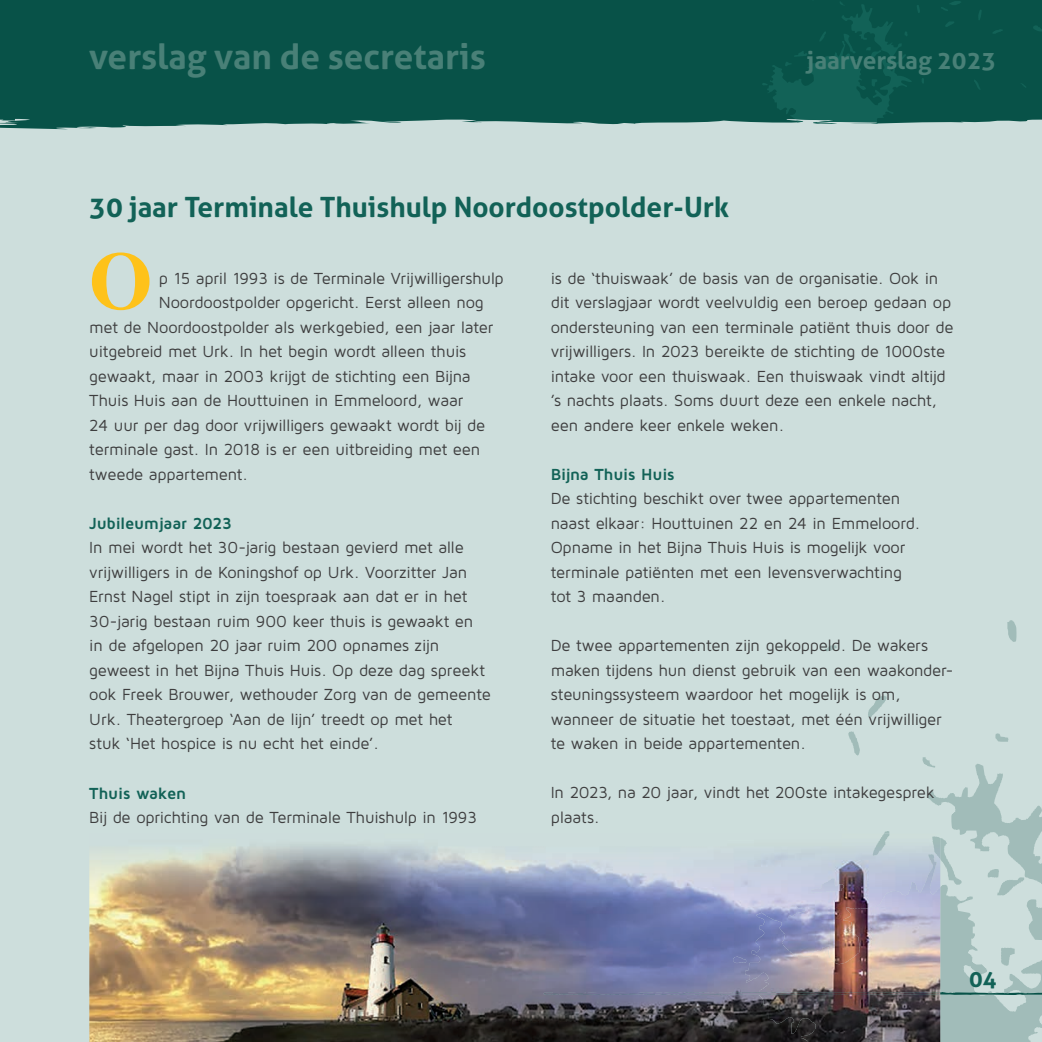
<style>
.page{position:relative;width:1042px;height:1042px;background:#cddedc}
.page>*{position:absolute;margin:0;border:0;box-sizing:border-box;transform-origin:0 0}
.t1{font:700 81.02px "Times";color:#fec21a}
.t2{font:700 35px "Aller";color:#498077}
.t3{font:700 28px "Aller";color:#126257}
.t4{font:700 24.5px "Aller";color:#498077}
.t5{font:700 22.75px "Aller";color:#126257}
.t6{font:16.62px/24.5px "Maven Pro";letter-spacing:-.015em;color:#3e3e3f}
.t7{font:700 16.62px "Maven Pro";letter-spacing:-.015em;color:#126257}
</style>
<div class="page">
<svg style="left:1007px;top:620px;width:9px;height:22px"></svg>
<svg style="left:825px;top:645px;width:12px;height:6px"></svg>
<svg style="left:868px;top:695px;width:18px;height:22px"></svg>
<div style="left:0;top:0;width:1042px;height:129px;background:#085248"></div>
<svg style="left:941px;top:1px;width:20px;height:10px"></svg>
<svg style="left:978px;top:10px;width:3px;height:10px"></svg>
<svg style="left:945px;top:21px;width:9px;height:6px"></svg>
<svg style="left:1033px;top:25px;width:9px;height:7px"></svg>
<svg style="left:992px;top:29px;width:11px;height:5px"></svg>
<svg style="left:974px;top:80px;width:6px;height:10px"></svg>
<svg style="left:1020px;top:83px;width:6px;height:5px"></svg>
<svg style="left:762px;top:0;width:162px;height:129px;background:#155e54"></svg>
<img style="left:89px;top:845px;width:453px;height:197px">
<svg style="left:542px;top:731px;width:500px;height:311px"></svg>
<h2 class="t2" style="left:89px;top:35px;width:398px">verslag van de secretaris</h2>
<h3 class="t4" style="left:807px;top:45px;width:191px">jaarverslag 2023</h3>
<h3 class="t3" style="left:89px;top:189px;width:641px">30 jaar Terminale Thuishulp Noordoostpolder-Urk</h3>
<h1 class="t1" style="left:89px;top:204px;width:65px">O</h1>
<p class="t6" style="left:159px;top:265px;width:347px">p 15 april 1993 is de Terminale Vrijwilligershulp</p>
<p class="t6" style="left:159px;top:290px;width:326px">Noordoostpolder opgericht. Eerst alleen nog</p>
<p class="t6" style="left:89px;top:314px;width:406px">met de Noordoostpolder als werkgebied, een jaar later</p>
<p class="t6" style="left:89px;top:339px;width:378px">uitgebreid met Urk. In het begin wordt alleen thuis</p>
<p class="t6" style="left:89px;top:363px;width:383px">gewaakt, maar in 2003 krijgt de stichting een Bijna</p>
<p class="t6" style="left:89px;top:388px;width:376px">Thuis Huis aan de Houttuinen in Emmeloord, waar</p>
<p class="t6" style="left:89px;top:412px;width:397px">24 uur per dag door vrijwilligers gewaakt wordt bij de</p>
<p class="t6" style="left:89px;top:437px;width:393px">terminale gast. In 2018 is er een uitbreiding met een</p>
<p class="t6" style="left:89px;top:461px;width:160px">tweede appartement.</p>
<p class="t7" style="left:89px;top:513px;width:144px">Jubileumjaar 2023</p>
<p class="t6" style="left:89px;top:535px;width:403px">In mei wordt het 30-jarig bestaan gevierd met alle vrijwilligers in de Koningshof op Urk. Voorzitter Jan Ernst Nagel stipt in zijn toespraak aan dat er in het 30-jarig bestaan ruim 900 keer thuis is gewaakt en in de afgelopen 20 jaar ruim 200 opnames zijn geweest in het Bijna Thuis Huis. Op deze dag spreekt ook Freek Brouwer, wethouder Zorg van de gemeente Urk. Theatergroep ‘Aan de lijn’ treedt op met het<br>stuk ‘Het hospice is nu echt het einde’.</p>
<p class="t7" style="left:89px;top:782px;width:98px">Thuis waken</p>
<p class="t6" style="left:89px;top:804px;width:389px">Bij de oprichting van de Terminale Thuishulp in 1993</p>
<p class="t6" style="left:551px;top:265px;width:404px">is de ‘thuiswaak’ de basis van de organisatie. Ook in dit verslagjaar wordt veelvuldig een beroep gedaan op ondersteuning van een terminale patiënt thuis door de vrijwilligers. In 2023 bereikte de stichting de 1000ste intake voor een thuiswaak. Een thuiswaak vindt altijd ’s nachts plaats. Soms duurt deze een enkele nacht, een andere keer enkele weken.</p>
<p class="t7" style="left:551px;top:463px;width:125px">Bijna Thuis Huis</p>
<p class="t6" style="left:551px;top:486px;width:371px">De stichting beschikt over twee appartementen naast elkaar: Houttuinen 22 en 24 in Emmeloord.<br>Opname in het Bijna Thuis Huis is mogelijk voor terminale patiënten met een levensverwachting tot 3 maanden.</p>
<p class="t6" style="left:551px;top:633px;width:404px">De twee appartementen zijn gekoppeld. De wakers maken tijdens hun dienst gebruik van een waakonder&shy;steuningssysteem waardoor het mogelijk is om, wanneer de situatie het toestaat, met één vrijwilliger te waken in beide appartementen.</p>
<p class="t6" style="left:551px;top:780px;width:385px">In 2023, na 20 jaar, vindt het 200ste intakegesprek plaats.</p>
<h3 class="t5" style="left:969px;top:965px;width:29px">04</h3>
</div>
